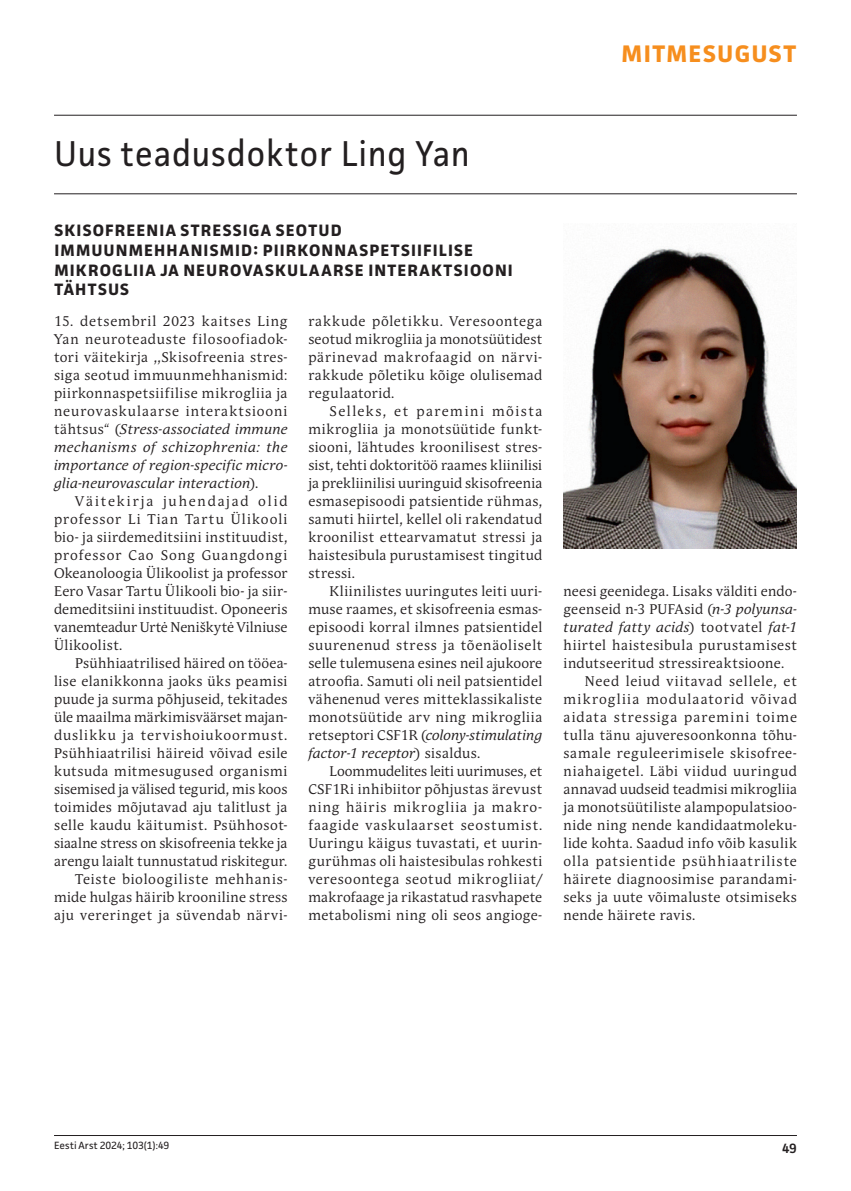
<style>
.page{position:relative;width:851px;height:1191px;background:#fff}
.page>*{position:absolute;margin:0;border:0;box-sizing:border-box;transform-origin:0 0}
.t1{font:36px "Facit";letter-spacing:.015em;color:#231f20;scale:.95 1}
.t2{font:700 24px "Facit";letter-spacing:.055em;color:#f68e1e}
.t3{font:700 16.5px/19.8px "Facit";letter-spacing:.07em;color:#231f20}
.t4{font:13.95px/18px "Andulka Book Pro";letter-spacing:.035em;color:#231f20;text-align:justify}
.t5{font:13.95px "Andulka Book Pro";letter-spacing:.055em;color:#231f20}
.t6{font:italic 13.95px "Andulka Book Pro";letter-spacing:.03em;color:#231f20}
.t7{font:13.95px "Andulka Book Pro";letter-spacing:.01em;color:#231f20}
.t8{font:13.95px "Andulka Book Pro";letter-spacing:.075em;color:#231f20}
.t9{font:13.95px "Andulka Book Pro";letter-spacing:.085em;color:#231f20}
.t10{font:13.95px "Andulka Book Pro";letter-spacing:.08em;color:#231f20}
.t11{font:13.95px "Andulka Book Pro";letter-spacing:.06em;color:#231f20}
.t12{font:600 13.5px "Facit";color:#231f20}
.t13{font:10.5px "Facit";letter-spacing:-.005em;color:#231f20}
.s1{font-style:italic}
.s2{font-style:normal}
</style>
<div class="page">
<hr style="left:54px;top:1135px;width:742px;height:1px;background:#231f20">
<hr style="left:54px;top:115px;width:742px;height:1px;background:#231f20">
<hr style="left:54px;top:193px;width:742px;height:1px;background:#231f20">
<img style="left:563px;top:248px;width:233px;height:300px">
<h2 class="t2" style="left:621px;top:39px;width:176px">MITMESUGUST</h2>
<h1 class="t1" style="left:54px;top:131px;width:439px">Uus teadusdoktor Ling Yan</h1>
<p class="t3" style="left:54px;top:220px;width:168px">SKISOFREENIA STRESSIG</p>
<p class="t3" style="left:261px;top:220px;width:82px">A SEOTUD</p>
<p class="t3" style="left:54px;top:240px;width:13px">IMMUU</p>
<p class="t3" style="left:116px;top:240px;width:98px">NMEHHANISMI</p>
<p class="t3" style="left:241px;top:240px;width:149px">D: PII RKONNASPETSII</p>
<p class="t3" style="left:54px;top:240px;width:457px;text-indent:369px">FILISE<br>MI KROGLIIA JA NEU ROVASKULAARSE INTE RAKTSIOONI<br>TÄHTSUS</p>
<p class="t4" style="left:54px;top:312px;width:235px">15. detsembril 2023 kaitses Ling Yan neuroteaduste filosoofiadok&shy;tori väitekirja ,,Skisofreenia stres&shy;siga seotud immuunmehhanismid: piirkonnaspetsiifilise mikrogliia ja neurovaskulaarse interaktsiooni tähtsus“ (<span class="s1">Stress-associated immune mechanisms of schizophrenia: the importance of region-specific micro&shy;glia-neurovascular interaction</span>).</p>
<p class="t4" style="left:54px;top:492px;width:235px;text-indent:21px">Väitekirja juhendajad olid professor Li Tian Tartu Ülikooli bio- ja siirdemeditsiini instituudist, professor Cao Song Guangdongi Okeanoloogia Ülikoolist ja professor Eero Vasar Tartu Ülikooli bio- ja siir&shy;demeditsiini instituudist. Oponeeris vanemteadur Urtė Neniškytė Vilniuse Ülikoolist.</p>
<p class="t4" style="left:54px;top:654px;width:235px;text-align:right">Psühhiaatrilised häired on tööea&shy;lise elanikkonna jaoks üks peamisi puude ja surma põhjuseid, tekitades üle maailma märkimisväärset majan&shy;duslikku ja tervishoiukoormust.<br>Psühhiaatrilisi häireid võivad esile kutsuda mitmesugused organismi sisemised ja välised tegurid, mis koos toimides mõjutavad aju talitlust ja selle kaudu käitumist. Psühhosot&shy;siaalne stress on skisofreenia tekke ja arengu laialt tunnustatud riskitegur.<br>Teiste bioloogiliste mehhanis&shy;mide hulgas häirib krooniline stress aju vereringet ja süvendab närvi-</p>
<p class="t4" style="left:308px;top:312px;width:235px">rakkude põletikku. Veresoontega seotud mikrogliia ja monotsüütidest pärinevad makrofaagid on närvi&shy;rakkude põletiku kõige olulisemad regulaatorid.</p>
<p class="t4" style="left:308px;top:402px;width:235px;text-indent:21px">Selleks, et paremini mõista mikrogliia ja monotsüütide funkt&shy;siooni, lähtudes kroonilisest stres&shy;sist, tehti doktoritöö raames kliinilisi ja prekliinilisi uuringuid skisofreenia esmasepisoodi patsientide rühmas, samuti hiirtel, kellel oli rakendatud kroonilist ettearvamatut stressi ja haistesibula purustamisest tingitud stressi.</p>
<p class="t4" style="left:308px;top:582px;width:235px;text-indent:21px">Kliinilistes uuringutes leiti uuri&shy;muse raames, et skisofreenia esmas&shy;episoodi korral ilmnes patsientidel suurenenud stress ja tõenäoliselt selle tulemusena esines neil ajukoore atroofia. Samuti oli neil patsientidel vähenenud veres mitteklassikaliste monotsüütide arv ning mikrogliia retseptori CSF1R (<span class="s1">colony-stimulating factor-1 receptor</span>) sisaldus.</p>
<p class="t4" style="left:308px;top:762px;width:235px;text-indent:21px">Loommudelites leiti uurimuses, et CSF1Ri inhibiitor põhjustas ärevust ning häiris mikrogliia ja makro&shy;faagide vaskulaarset seostumist.<br>Uuringu käigus tuvastati, et uurin&shy;gurühmas oli haistesibulas rohkesti veresoontega seotud mikrogliiat/ makrofaage ja rikastatud rasvhapete metabolismi ning oli seos angioge-</p>
<p class="t4" style="left:563px;top:582px;width:235px">neesi geenidega. Lisaks välditi endo-</p>
<p class="t4" style="left:563px;top:600px;width:235px">geenseid n-3 PUFAsid (<span class="s1">n-3 polyunsa-</span></p>
<p class="t6" style="left:563px;top:618px;width:235px">turated fatty acids<span class="s2">) tootvatel</span> fat-1</p>
<p class="t4" style="left:563px;top:636px;width:235px">hiirtel haistesibula purustamisest</p>
<p class="t4" style="left:563px;top:654px;width:222px">indutseeritud stressireaktsioone.</p>
<p class="t11" style="left:584px;top:672px;width:214px">Need leiud viitavad sellele, et</p>
<p class="t9" style="left:563px;top:690px;width:235px">mikrogliia modulaatorid võivad</p>
<p class="t10" style="left:563px;top:708px;width:235px">aidata stressiga paremini toime</p>
<p class="t4" style="left:563px;top:725px;width:235px">tulla tänu ajuveresoonkonna tõhu-</p>
<p class="t5" style="left:563px;top:744px;width:235px">samale reguleerimisele skisofree-</p>
<p class="t5" style="left:563px;top:762px;width:235px">niahaigetel. Läbi viidud uuringud</p>
<p class="t7" style="left:563px;top:780px;width:235px">annavad uudseid teadmisi mikrogliia</p>
<p class="t4" style="left:563px;top:798px;width:235px">ja monotsüütiliste alampopulatsioo-</p>
<p class="t4" style="left:563px;top:816px;width:235px">nide ning nende kandidaatmoleku-</p>
<p class="t4" style="left:563px;top:834px;width:235px">lide kohta. Saadud info võib kasulik</p>
<p class="t8" style="left:563px;top:852px;width:235px">olla patsientide psühhiaatriliste</p>
<p class="t4" style="left:563px;top:870px;width:235px">häirete diagnoosimise parandami-</p>
<p class="t4" style="left:563px;top:888px;width:235px">seks ja uute võimaluste otsimiseks</p>
<p class="t4" style="left:563px;top:906px;width:133px">nende häirete ravis.</p>
<p class="t13" style="left:54px;top:1139px;width:117px">Eesti Arst 2024; 103(1):49</p>
<p class="t12" style="left:782px;top:1139px;width:16px">49</p>
</div>
